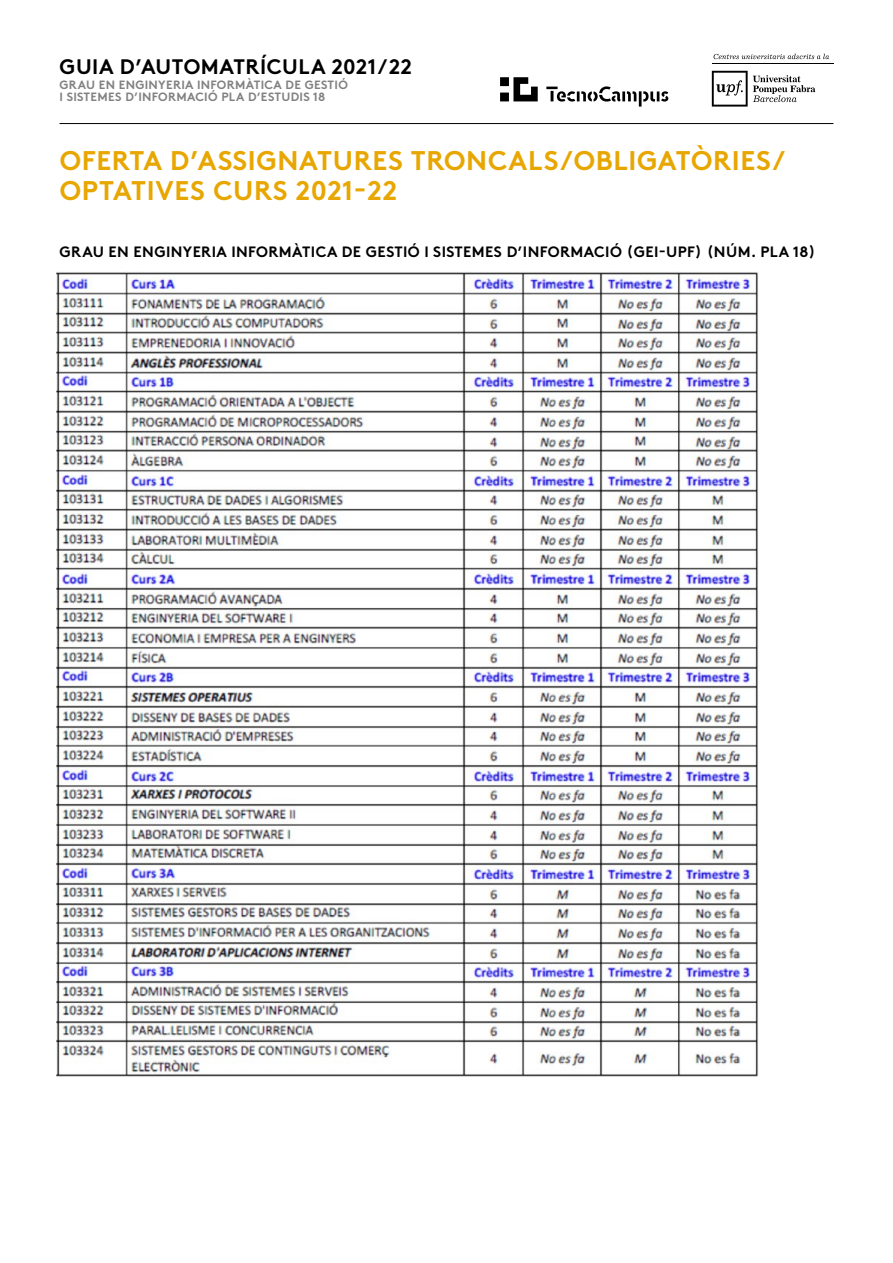
<style>
.page{position:relative;width:893px;height:1263px;background:#fff}
.page>*{position:absolute;margin:0;border:0;box-sizing:border-box;transform-origin:0 0}
.t1{font:700 27px/30px "Brown";letter-spacing:.025em;color:#e8a600}
.t2{font:700 21px "Brown";letter-spacing:.025em;color:#000}
.t3{font:700 15px "Brown";letter-spacing:.025em;color:#000}
.t4{font:700 12px/12px "Brown";letter-spacing:.025em;color:#818181}
</style>
<div class="page">
<hr style="left:60px;top:123px;width:773px;height:1px;background:#000">
<svg style="left:546px;top:86px;width:122px;height:21px"></svg>
<svg style="left:500px;top:77px;width:38px;height:24px"></svg>
<svg style="left:714px;top:54px;width:115px;height:5px"></svg>
<hr style="left:712px;top:63px;width:121px;height:1px;background:#000">
<svg style="left:712px;top:71px;width:103px;height:36px"></svg>
<img style="left:56px;top:271px;width:702px;height:806px">
<h2 class="t2" style="left:60px;top:49px;width:354px">GUIA D’AUTOMATRÍCULA 2021/22</h2>
<p class="t4" style="left:60px;top:78px;width:290px">GRAU EN ENGINYERIA INFORMÀTICA DE GESTIÓ<br>I SISTEMES D’INFORMACIÓ PLA D’ESTUDIS 18</p>
<h1 class="t1" style="left:60px;top:143px;width:727px">OFERTA D’ASSIGNATURES TRONCALS/OBLIGATÒRIES/<br>OPTATIVES CURS 2021-22</h1>
<p class="t3" style="left:60px;top:240px;width:758px">GRAU EN ENGINYERIA INFORMÀTICA DE GESTIÓ I SISTEMES D’INFORMACIÓ (GEI-UPF) (NÚM. PLA 18)</p>
</div>
